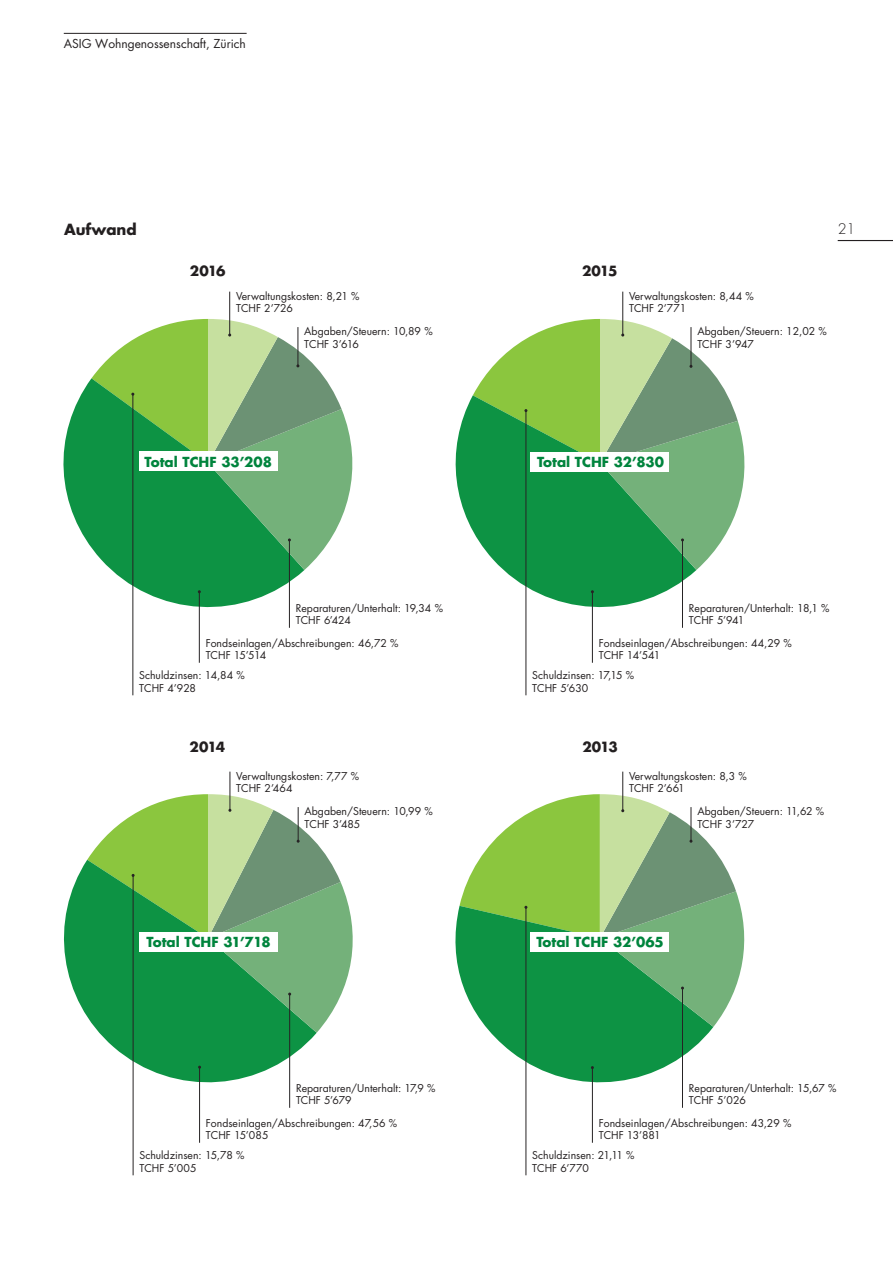
<style>
.page{position:relative;width:893px;height:1263px;background:#fff}
.page>*{position:absolute;margin:0;border:0;box-sizing:border-box;transform-origin:0 0}
.t1{font:700 15px "Futura";color:#231f20}
.t2{font:300 14.25px "Futura";color:#231f20}
.t3{font:700 13.65px "Futura";letter-spacing:-.075em;color:#231f20}
.t4{font:700 13.5px "Futura";color:#00843d}
.t5{font:12px "Futura";color:#231f20}
.t6{font:10.5px/12.6px "Futura";color:#231f20}
</style>
<div class="page">
<hr style="left:838px;top:240px;width:55px;height:1px;background:#231f20">
<hr style="left:64px;top:33px;width:183px;height:1px;background:#231f20">
<svg style="left:63px;top:379px;width:241px;height:244px"></svg>
<svg style="left:64px;top:860px;width:253px;height:239px"></svg>
<svg style="left:455px;top:906px;width:258px;height:195px"></svg>
<svg style="left:455px;top:395px;width:241px;height:228px"></svg>
<hr style="left:229px;top:292px;width:1px;height:43px;background:#262324">
<hr style="left:622px;top:292px;width:1px;height:43px;background:#262324">
<hr style="left:622px;top:772px;width:1px;height:39px;background:#262324">
<hr style="left:230px;top:772px;width:1px;height:38px;background:#262324">
<hr style="left:289px;top:540px;width:1px;height:88px;background:#262324">
<hr style="left:682px;top:540px;width:1px;height:88px;background:#262324">
<hr style="left:682px;top:988px;width:1px;height:120px;background:#262324">
<hr style="left:289px;top:994px;width:1px;height:114px;background:#262324">
<hr style="left:199px;top:592px;width:1px;height:71px;background:#262324">
<hr style="left:592px;top:592px;width:1px;height:71px;background:#262324">
<hr style="left:592px;top:1067px;width:1px;height:76px;background:#262324">
<hr style="left:199px;top:1067px;width:1px;height:76px;background:#262324">
<hr style="left:132px;top:394px;width:1px;height:301px;background:#262324">
<svg style="left:91px;top:319px;width:262px;height:251px;background:#6eb473"></svg>
<hr style="left:526px;top:411px;width:1px;height:284px;background:#262324">
<svg style="left:473px;top:319px;width:272px;height:251px;background:#6fb674"></svg>
<hr style="left:526px;top:907px;width:1px;height:268px;background:#262324">
<svg style="left:460px;top:794px;width:285px;height:233px"></svg>
<hr style="left:133px;top:875px;width:1px;height:300px;background:#262324">
<svg style="left:87px;top:794px;width:266px;height:239px;background:#6fb572"></svg>
<div style="left:139px;top:452px;width:138px;height:19px;background:#fff"></div>
<div style="left:139px;top:932px;width:138px;height:19px;background:#fff"></div>
<div style="left:531px;top:452px;width:138px;height:20px;background:#fff"></div>
<div style="left:531px;top:932px;width:138px;height:19px;background:#fff"></div>
<p class="t5" style="left:64px;top:35px;width:184px">ASIG Wohngenossenschaft, Zürich</p>
<h1 class="t1" style="left:64px;top:219px;width:74px">Aufwand</h1>
<h2 class="t2" style="left:838px;top:220px;width:19px">21</h2>
<h3 class="t3" style="left:190px;top:262px;width:37px">2016</h3>
<h3 class="t3" style="left:582px;top:262px;width:37px">2015</h3>
<p class="t6" style="left:236px;top:290px;width:125px">Verwaltungskosten: 8,21 %<br>TCHF 2’726</p>
<p class="t6" style="left:629px;top:290px;width:126px">Verwaltungskosten: 8,44 %<br>TCHF 2’771</p>
<p class="t6" style="left:304px;top:325px;width:130px">Abgaben/Steuern: 10,89 %<br>TCHF 3’616</p>
<p class="t6" style="left:697px;top:325px;width:131px">Abgaben/Steuern: 12,02 %<br>TCHF 3’947</p>
<p class="t4" style="left:145px;top:452px;width:129px">Total TCHF 33’208</p>
<p class="t4" style="left:537px;top:452px;width:129px">Total TCHF 32’830</p>
<p class="t6" style="left:296px;top:601px;width:149px">Reparaturen/Unterhalt: 19,34 %<br>TCHF 6’424</p>
<p class="t6" style="left:689px;top:601px;width:142px">Reparaturen/Unterhalt: 18,1 %<br>TCHF 5’941</p>
<p class="t6" style="left:206px;top:636px;width:194px">Fondseinlagen/Abschreibungen: 46,72 %<br>TCHF 15’514</p>
<p class="t6" style="left:599px;top:636px;width:195px">Fondseinlagen/Abschreibungen: 44,29 %<br>TCHF 14’541</p>
<p class="t6" style="left:139px;top:669px;width:107px">Schuldzinsen: 14,84 %<br>TCHF 4’928</p>
<p class="t6" style="left:532px;top:669px;width:104px">Schuldzinsen: 17,15 %<br>TCHF 5’630</p>
<h3 class="t3" style="left:190px;top:737px;width:37px">2014</h3>
<h3 class="t3" style="left:582px;top:737px;width:37px">2013</h3>
<p class="t6" style="left:236px;top:769px;width:124px">Verwaltungskosten: 7,77 %<br>TCHF 2’464</p>
<p class="t6" style="left:305px;top:805px;width:130px">Abgaben/Steuern: 10,99 %<br>TCHF 3’485</p>
<p class="t6" style="left:629px;top:769px;width:119px">Verwaltungskosten: 8,3 %<br>TCHF 2’661</p>
<p class="t6" style="left:697px;top:805px;width:128px">Abgaben/Steuern: 11,62 %<br>TCHF 3’727</p>
<p class="t4" style="left:147px;top:932px;width:126px">Total TCHF 31’718</p>
<p class="t4" style="left:536px;top:932px;width:129px">Total TCHF 32’065</p>
<p class="t6" style="left:296px;top:1081px;width:141px">Reparaturen/Unterhalt: 17,9 %<br>TCHF 5’679</p>
<p class="t6" style="left:689px;top:1081px;width:149px">Reparaturen/Unterhalt: 15,67 %<br>TCHF 5’026</p>
<p class="t6" style="left:206px;top:1116px;width:193px">Fondseinlagen/Abschreibungen: 47,56 %<br>TCHF 15’085</p>
<p class="t6" style="left:599px;top:1116px;width:194px">Fondseinlagen/Abschreibungen: 43,29 %<br>TCHF 13’881</p>
<p class="t6" style="left:139px;top:1149px;width:107px">Schuldzinsen: 15,78 %<br>TCHF 5’005</p>
<p class="t6" style="left:532px;top:1149px;width:104px">Schuldzinsen: 21,11 %<br>TCHF 6’770</p>
</div>
